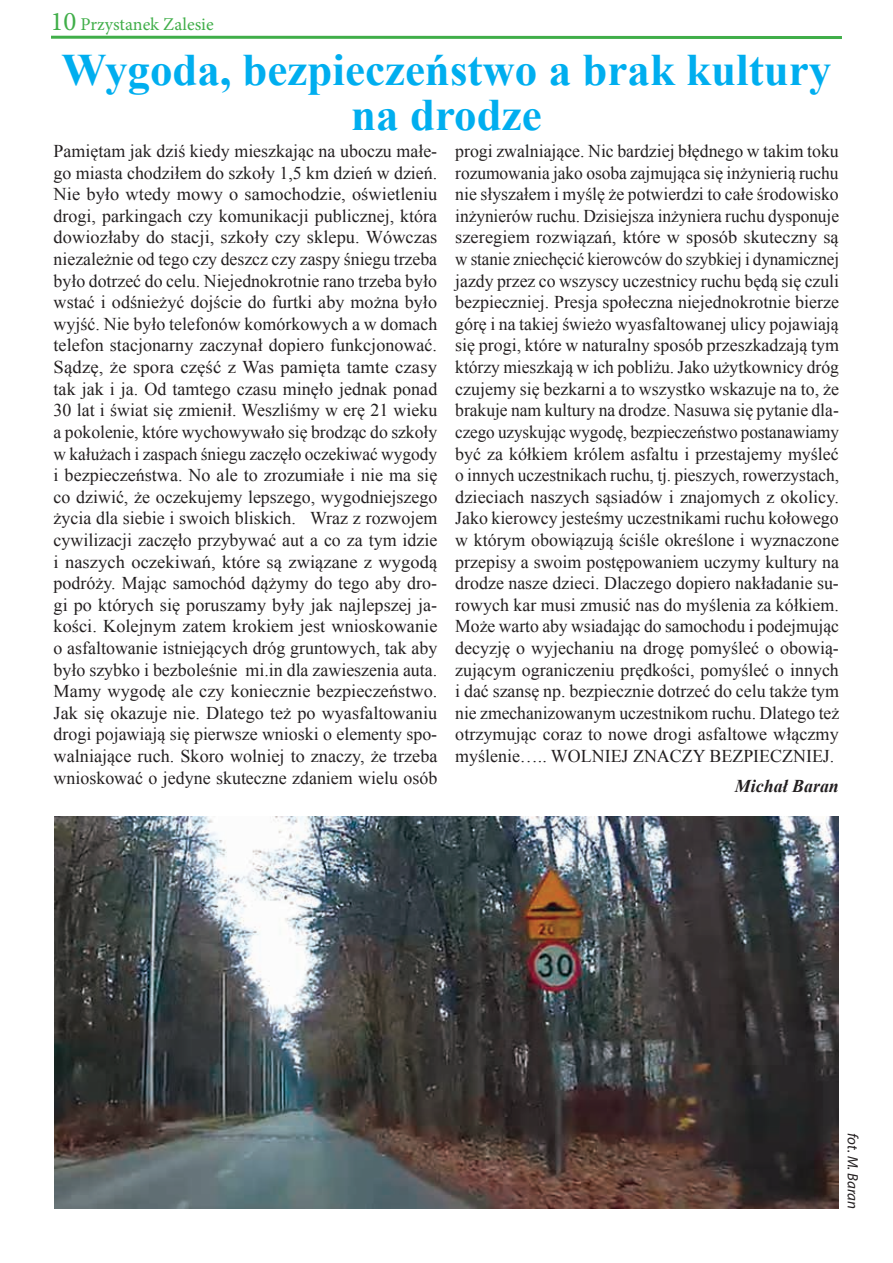
<style>
.page{position:relative;width:893px;height:1263px;background:#fff}
.page>*{position:absolute;margin:0;border:0;box-sizing:border-box;transform-origin:0 0}
.t1{font:700 45px/45px "Times New Roman";color:#00aeef;text-align:center}
.t2{font:18px/21.6px "Times New Roman";color:#231f20;text-align:justify}
.t3{font:18px "Minion Pro";color:#40ae49}
.t4{font:italic 700 18px "Times New Roman";color:#231f20}
.t5{font:italic 15px "Myriad Pro";color:#231f20}
.s1{font-size:27px}
</style>
<div class="page">
<img style="left:54px;top:816px;width:785px;height:393px">
<hr style="left:51px;top:36px;width:791px;height:3px;background:#40ae49">
<p class="t3" style="left:51px;top:12px;width:165px"><span class="s1">10</span> Przystanek Zalesie</p>
<h1 class="t1" style="left:62px;top:47px;width:771px">Wygoda, bezpieczeństwo a brak kultury na drodze</h1>
<p class="t2" style="left:54px;top:140px;width:385px">Pamiętam jak dziś kiedy mieszkając na uboczu małe&shy;go miasta chodziłem do szkoły 1,5 km dzień w dzień.<br>Nie było wtedy mowy o samochodzie, oświetleniu drogi, parkingach czy komunikacji publicznej, która dowiozłaby do stacji, szkoły czy sklepu. Wówczas niezależnie od tego czy deszcz czy zaspy śniegu trzeba było dotrzeć do celu. Niejednokrotnie rano trzeba było wstać i odśnieżyć dojście do furtki aby można było wyjść. Nie było telefonów komórkowych a w domach telefon stacjonarny zaczynał dopiero funkcjonować.<br>Sądzę, że spora część z Was pamięta tamte czasy tak jak i ja. Od tamtego czasu minęło jednak ponad 30 lat i świat się zmienił. Weszliśmy w erę 21 wieku a pokolenie, które wychowywało się brodząc do szkoły w kałużach i zaspach śniegu zaczęło oczekiwać wygody i bezpieczeństwa. No ale to zrozumiałe i nie ma się co dziwić, że oczekujemy lepszego, wygodniejszego życia dla siebie i swoich bliskich. Wraz z rozwojem cywilizacji zaczęło przybywać aut a co za tym idzie i naszych oczekiwań, które są związane z wygodą podróży. Mając samochód dążymy do tego aby dro&shy;gi po których się poruszamy były jak najlepszej ja&shy;kości. Kolejnym zatem krokiem jest wnioskowanie o asfaltowanie istniejących dróg gruntowych, tak aby było szybko i bezboleśnie mi.in dla zawieszenia auta.<br>Mamy wygodę ale czy koniecznie bezpieczeństwo.<br>Jak się okazuje nie. Dlatego też po wyasfaltowaniu drogi pojawiają się pierwsze wnioski o elementy spo&shy;walniające ruch. Skoro wolniej to znaczy, że trzeba wnioskować o jedyne skuteczne zdaniem wielu osób</p>
<p class="t2" style="left:455px;top:140px;width:385px">progi zwalniające. Nic bardziej błędnego w takim toku rozumowania jako osoba zajmująca się inżynierią ruchu nie słyszałem i myślę że potwierdzi to całe środowisko inżynierów ruchu. Dzisiejsza inżyniera ruchu dysponuje szeregiem rozwiązań, które w sposób skuteczny są w stanie zniechęcić kierowców do szybkiej i dynamicznej jazdy przez co wszyscy uczestnicy ruchu będą się czuli bezpieczniej. Presja społeczna niejednokrotnie bierze górę i na takiej świeżo wyasfaltowanej ulicy pojawiają się progi, które w naturalny sposób przeszkadzają tym którzy mieszkają w ich pobliżu. Jako użytkownicy dróg czujemy się bezkarni a to wszystko wskazuje na to, że brakuje nam kultury na drodze. Nasuwa się pytanie dla&shy;czego uzyskując wygodę, bezpieczeństwo postanawiamy być za kółkiem królem asfaltu i przestajemy myśleć o innych uczestnikach ruchu, tj. pieszych, rowerzystach, dzieciach naszych sąsiadów i znajomych z okolicy.<br>Jako kierowcy jesteśmy uczestnikami ruchu kołowego w którym obowiązują ściśle określone i wyznaczone przepisy a swoim postępowaniem uczymy kultury na drodze nasze dzieci. Dlaczego dopiero nakładanie su&shy;rowych kar musi zmusić nas do myślenia za kółkiem.<br>Może warto aby wsiadając do samochodu i podejmując decyzję o wyjechaniu na drogę pomyśleć o obowią&shy;zującym ograniczeniu prędkości, pomyśleć o innych i dać szansę np. bezpiecznie dotrzeć do celu także tym nie zmechanizowanym uczestnikom ruchu. Dlatego też otrzymując coraz to nowe drogi asfaltowe włączmy myślenie….. WOLNIEJ ZNACZY BEZPIECZNIEJ.</p>
<p class="t4" style="left:735px;top:773px;width:106px">Michał Baran</p>
<p class="t5" style="left:862px;top:1133px;width:77px;rotate:90deg">fot. M. Baran</p>
</div>
